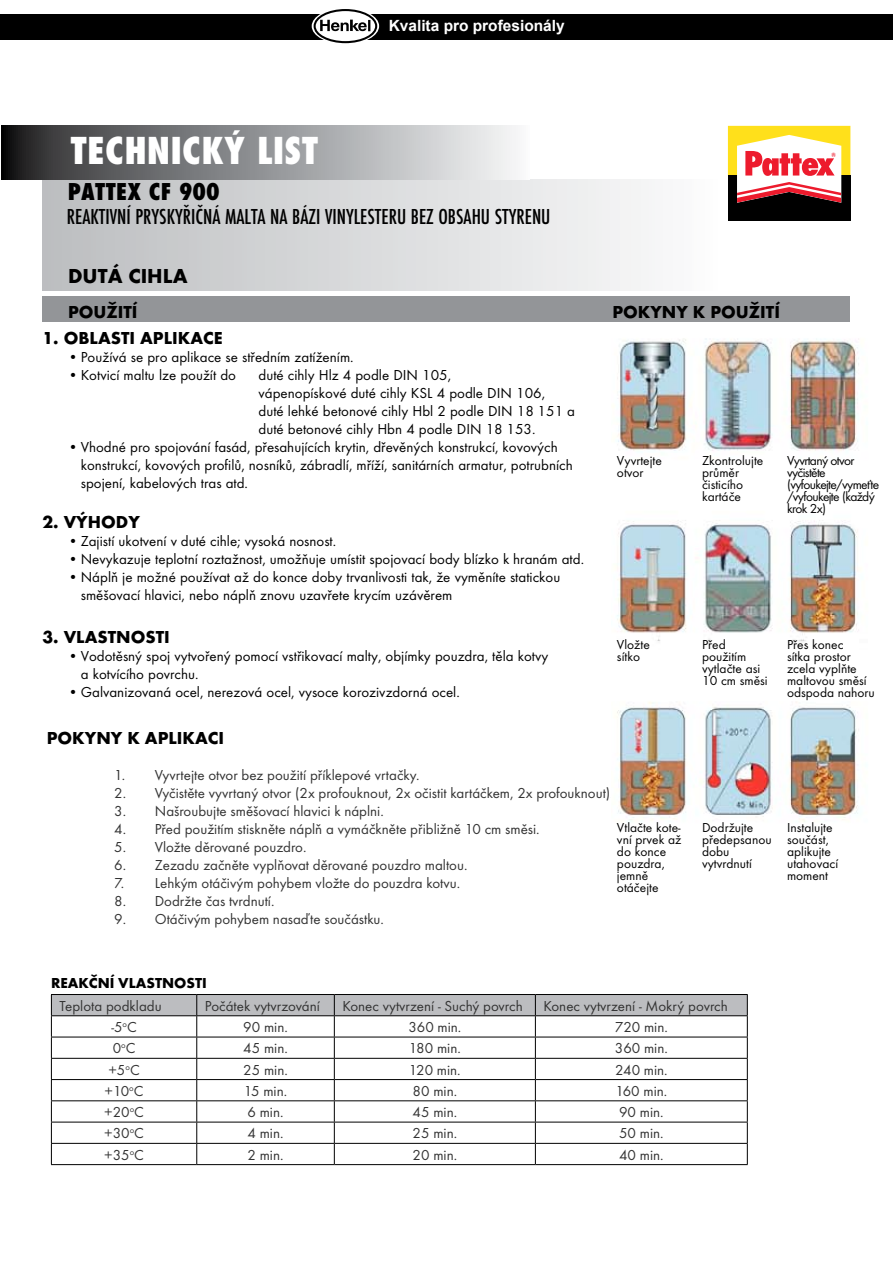
<style>
.page{position:relative;width:893px;height:1263px;background:#fff}
.page>*{position:absolute;margin:0;border:0;box-sizing:border-box;transform-origin:0 0}
.t1{font:800 condensed 36px "Futura CE";color:#fff}
.t2{font:22.5px "Futura TCE Med Con";color:#000}
.t3{font:800 condensed 22.5px "Futura CE";color:#000}
.t4{font:700 21px "Futura TCE";color:#000}
.t5{font:700 18px "Futura TCE";color:#000}
.t6{font:700 15.45px "Arial CE";color:#fff}
.t7{font:15px/18px "Futura TCE Boo";color:#000}
.t8{font:15px "Futura TCE Boo";color:#333}
.t9{font:700 15px "Futura TCE";color:#000}
.t10{font:13.5px/12px "Futura TCE Boo";color:#000}
.t11{font:13.5px/12px "Futura TCE Boo";letter-spacing:-.05em;color:#000}
</style>
<div class="page">
<div style="left:43px;top:179px;width:675px;height:111px;background:linear-gradient(to right,#bcbdc0,#fbfcfc)"></div>
<div style="left:43px;top:296px;width:807px;height:26px;background:#939598"></div>
<svg style="left:1px;top:125px;width:515px;height:54px;background:#8e8f91"></svg>
<div style="left:728px;top:126px;width:122px;height:50px;background:#ffe01b"></div>
<div style="left:728px;top:175px;width:122px;height:45px;background:#000"></div>
<svg style="left:737px;top:135px;width:104px;height:68px;background:#e4a59b"></svg>
<svg style="left:51px;top:994px;width:697px;height:170px"></svg>
<hr style="left:51px;top:1164px;width:146px;height:1px;background:#000">
<hr style="left:197px;top:1164px;width:137px;height:1px;background:#000">
<hr style="left:334px;top:1164px;width:201px;height:1px;background:#000">
<hr style="left:535px;top:1164px;width:213px;height:1px;background:#000">
<img style="left:617px;top:338px;width:242px;height:484px">
<div style="left:0;top:14px;width:893px;height:25px;background:#000"></div>
<svg style="left:312px;top:8px;width:67px;height:36px"></svg>
<svg style="left:314px;top:9px;width:63px;height:34px"></svg>
<h1 class="t1" style="left:70px;top:129px;width:249px">TECHNICKÝ LIST</h1>
<p class="t6" style="left:389px;top:17px;width:178px">Kvalita pro profesionály</p>
<h2 class="t3" style="left:68px;top:178px;width:153px">PATTEX CF 900</h2>
<h2 class="t2" style="left:67px;top:204px;width:485px">REAKTIVNÍ PRYSKYŘIČNÁ MALTA NA BÁZI VINYLESTERU BEZ OBSAHU STYRENU</h2>
<h3 class="t4" style="left:68px;top:263px;width:121px">DUTÁ CIHLA</h3>
<p class="t5" style="left:68px;top:301px;width:71px">POUŽITÍ</p>
<p class="t5" style="left:612px;top:301px;width:169px">POKYNY K POUŽITÍ</p>
<p class="t5" style="left:43px;top:327px;width:182px">1. OBLASTI APLIKACE</p>
<p class="t7" style="left:68px;top:348px;width:287px">• Používá se pro aplikace se středním zatížením.</p>
<p class="t7" style="left:68px;top:366px;width:170px">• Kotvicí maltu lze použít do</p>
<p class="t7" style="left:259px;top:366px;width:318px">duté cihly Hlz 4 podle DIN 105,<br>vápenopískové duté cihly KSL 4 podle DIN 106,<br>duté lehké betonové cihly Hbl 2 podle DIN 18 151 a duté betonové cihly Hbn 4 podle DIN 18 153.</p>
<p class="t7" style="left:81px;top:438px;width:493px;text-indent:-13px">• Vhodné pro spojování fasád, přesahujících krytin, dřevěných konstrukcí, kovových konstrukcí, kovových profilů, nosníků, zábradlí, mříží, sanitárních armatur, potrubních spojení, kabelových tras atd.</p>
<p class="t5" style="left:43px;top:510px;width:99px">2. VÝHODY</p>
<p class="t7" style="left:68px;top:531px;width:270px">• Zajistí ukotvení v duté cihle; vysoká nosnost.</p>
<p class="t7" style="left:68px;top:549px;width:518px">• Nevykazuje teplotní roztažnost, umožňuje umístit spojovací body blízko k hranám atd.</p>
<p class="t7" style="left:81px;top:567px;width:481px;text-indent:-13px">• Náplň je možné používat až do konce doby trvanlivosti tak, že vyměníte statickou směšovací hlavici, nebo náplň znovu uzavřete krycím uzávěrem</p>
<p class="t5" style="left:43px;top:626px;width:129px">3. VLASTNOSTI</p>
<p class="t7" style="left:81px;top:647px;width:469px;text-indent:-13px">• Vodotěsný spoj vytvořený pomocí vstřikovací malty, objímky pouzdra, těla kotvy a kotvícího povrchu.</p>
<p class="t7" style="left:68px;top:683px;width:393px">• Galvanizovaná ocel, nerezová ocel, vysoce korozivzdorná ocel.</p>
<p class="t10" style="left:617px;top:454px;width:46px">Vyvrtejte otvor</p>
<p class="t10" style="left:702px;top:454px;width:63px">Zkontrolujte průměr čisticího kartáče</p>
<p class="t11" style="left:787px;top:454px;width:94px">Vyvrtaný otvor vyčistěte (vyfoukejte/vymeťte /vyfoukejte (každý krok 2x)</p>
<p class="t10" style="left:617px;top:638px;width:34px">Vložte sítko</p>
<p class="t10" style="left:702px;top:638px;width:67px">Před použitím vytlačte asi<br>10 cm směsi</p>
<p class="t10" style="left:787px;top:638px;width:89px">Přes konec<br>sítka prostor zcela vyplňte maltovou směsí odspoda nahoru</p>
<p class="t5" style="left:47px;top:727px;width:179px">POKYNY K APLIKACI</p>
<p class="t8" style="left:114px;top:766px;width:307px">1. Vyvrtejte otvor bez použití příklepové vrtačky.</p>
<p class="t8" style="left:114px;top:784px;width:501px">2. Vyčistěte vyvrtaný otvor (2x profouknout, 2x očistit kartáčkem, 2x profouknout).</p>
<p class="t8" style="left:114px;top:802px;width:271px">3. Našroubujte směšovací hlavici k náplni.</p>
<p class="t8" style="left:114px;top:820px;width:427px">4. Před použitím stiskněte náplň a vymáčkněte přibližně 10 cm směsi.</p>
<p class="t8" style="left:114px;top:838px;width:194px">5. Vložte děrované pouzdro.</p>
<p class="t8" style="left:114px;top:856px;width:355px">6. Zezadu začněte vyplňovat děrované pouzdro maltou.</p>
<p class="t8" style="left:114px;top:874px;width:347px">7. Lehkým otáčivým pohybem vložte do pouzdra kotvu.</p>
<p class="t8" style="left:114px;top:892px;width:162px">8. Dodržte čas tvrdnutí.</p>
<p class="t8" style="left:114px;top:910px;width:271px">9. Otáčivým pohybem nasaďte součástku.</p>
<p class="t10" style="left:617px;top:822px;width:66px">Vtlačte kote&shy;vní prvek až do konce pouzdra, jemně otáčejte</p>
<p class="t10" style="left:702px;top:822px;width:71px">Dodržujte předepsanou dobu vytvrdnutí</p>
<p class="t10" style="left:787px;top:822px;width:53px">Instalujte součást, aplikujte utahovací moment</p>
<p class="t9" style="left:51px;top:974px;width:20px">REAK</p>
<p class="t9" style="left:89px;top:974px;width:40px">ČNÍ VLASTNOSTI</p>
<p class="t8" style="left:59px;top:997px;width:104px">Teplota podkladu</p>
<p class="t8" style="left:205px;top:997px;width:116px">Počátek vytvrzování</p>
<p class="t8" style="left:342px;top:997px;width:182px">Konec vytvrzení - Suchý povrch</p>
<p class="t8" style="left:543px;top:997px;width:186px">Konec vytvrzení - Mokrý povrch</p>
<p class="t8" style="left:111px;top:1018px;width:27px">-5<sup>o</sup>C</p>
<p class="t8" style="left:243px;top:1018px;width:46px">90 min.</p>
<p class="t8" style="left:408px;top:1018px;width:55px">360 min.</p>
<p class="t8" style="left:615px;top:1018px;width:55px">720 min.</p>
<p class="t8" style="left:113px;top:1039px;width:24px">0<sup>o</sup>C</p>
<p class="t8" style="left:243px;top:1039px;width:46px">45 min.</p>
<p class="t8" style="left:409px;top:1039px;width:53px">180 min.</p>
<p class="t8" style="left:615px;top:1039px;width:55px">360 min.</p>
<p class="t8" style="left:108px;top:1060px;width:33px">+5<sup>o</sup>C</p>
<p class="t8" style="left:243px;top:1060px;width:46px">25 min.</p>
<p class="t8" style="left:409px;top:1060px;width:53px">120 min.</p>
<p class="t8" style="left:615px;top:1060px;width:54px">240 min.</p>
<p class="t8" style="left:105px;top:1082px;width:40px">+10<sup>o</sup>C</p>
<p class="t8" style="left:244px;top:1082px;width:45px">15 min.</p>
<p class="t8" style="left:413px;top:1082px;width:46px">80 min.</p>
<p class="t8" style="left:615px;top:1082px;width:53px">160 min.</p>
<p class="t8" style="left:104px;top:1103px;width:41px">+20<sup>o</sup>C</p>
<p class="t8" style="left:248px;top:1103px;width:38px">6 min.</p>
<p class="t8" style="left:413px;top:1103px;width:46px">45 min.</p>
<p class="t8" style="left:619px;top:1103px;width:46px">90 min.</p>
<p class="t8" style="left:104px;top:1124px;width:41px">+30<sup>o</sup>C</p>
<p class="t8" style="left:248px;top:1124px;width:38px">4 min.</p>
<p class="t8" style="left:413px;top:1124px;width:46px">25 min.</p>
<p class="t8" style="left:619px;top:1124px;width:46px">50 min.</p>
<p class="t8" style="left:104px;top:1146px;width:41px">+35<sup>o</sup>C</p>
<p class="t8" style="left:248px;top:1146px;width:38px">2 min.</p>
<p class="t8" style="left:413px;top:1146px;width:46px">20 min.</p>
<p class="t8" style="left:619px;top:1146px;width:46px">40 min.</p>
</div>
